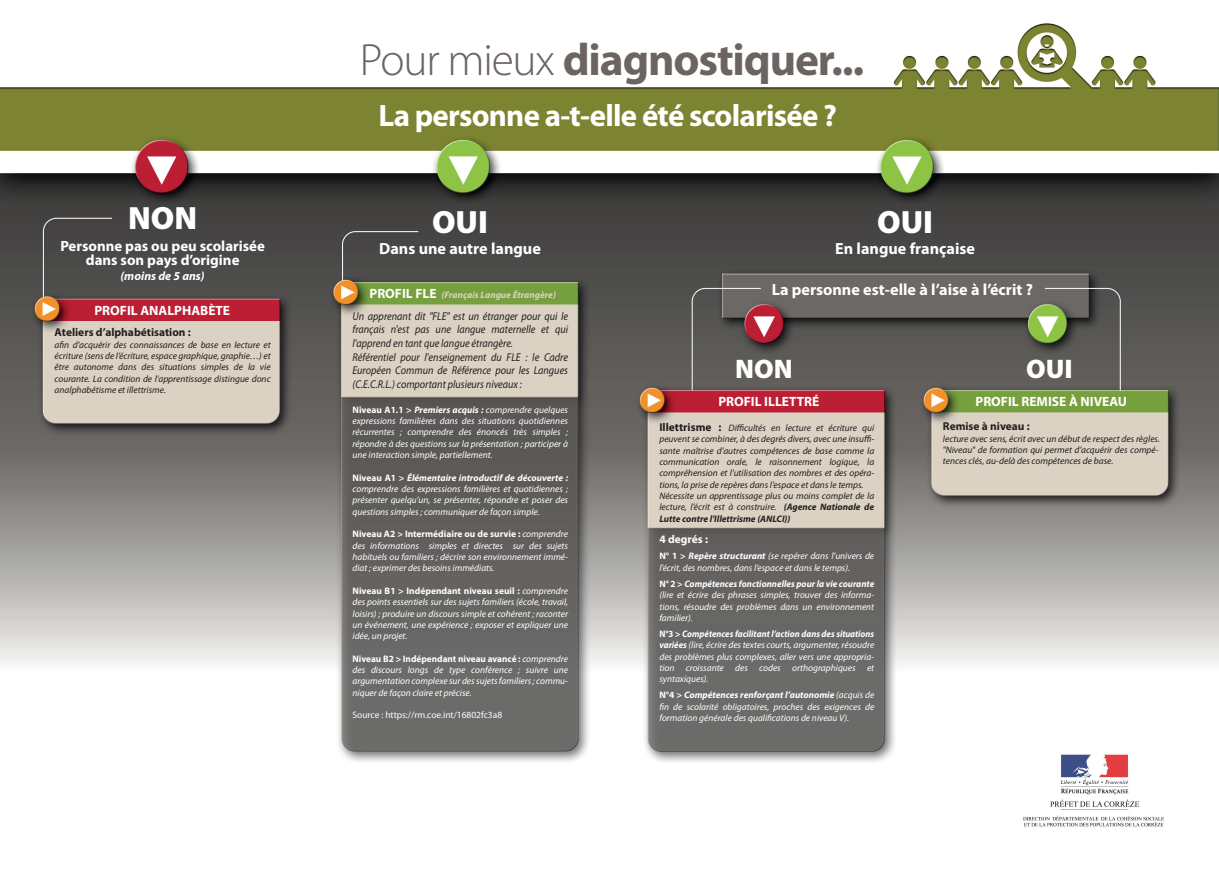
<style>
.page{position:relative;width:1219px;height:871px;background:#fff}
.page>*{position:absolute;margin:0;border:0;box-sizing:border-box;transform-origin:0 0}
.t1{font:700 45.4px "Myriad Pro";letter-spacing:-.025em;color:#6c6460}
.t2{font:900 32.3px "Myriad Pro";color:#fff}
.t3{font:700 31px "Myriad Pro";letter-spacing:-.025em;color:#fff}
.t4{font:900 26.9px "Myriad Pro";color:#fff}
.t5{font:700 16.2px "Myriad Pro";color:#fff}
.t6{font:700 14.8px/14.8px "Myriad Pro";color:#fff;text-align:center}
.t7{font:700 13.5px "Myriad Pro";color:#fff}
.t8{font:italic 700 12.1px "Myriad Pro";color:#fff}
.t9{font:700 11.4px "Myriad Pro";color:#231f20}
.t10{font:700 11.4px "Myriad Pro";color:#fff}
.t11{font:italic 11.3px/13.6px "Myriad Pro";color:#231f20;scale:.9 1}
.t12{font:italic 9.4px/11.3px "Myriad Pro";color:#fff;text-align:justify}
.t13{font:italic 9.4px/11.3px "Myriad Pro";color:#231f20}
.t14{font:9.4px "Myriad Pro";color:#fff}
.t15{font:italic 700 9.4px "Myriad Pro";color:#dad2c2}
.s1{font-weight:300}
.s2{font-style:normal;font-size:13.5px;color:#fff}
.s3{font-weight:700;font-style:normal}
.s4{font-weight:700}
.s5{font-weight:700;font-style:normal;font-size:11.4px}
</style>
<div class="page">
<img style="left:0;top:23px;width:1219px;height:804px">
<h2 class="t2" style="left:128px;top:200px;width:71px">NON</h2>
<h3 class="t6" style="left:60px;top:238px;width:206px">Personne pas ou peu scolarisée dans son pays d’origine</h3>
<p class="t8" style="left:121px;top:269px;width:86px">(moins de 5 ans)</p>
<h3 class="t7" style="left:94px;top:303px;width:137px">PROFIL ANALPHABÈTE</h3>
<p class="t9" style="left:55px;top:326px;width:138px">Ateliers d’alphabétisation :</p>
<p class="t13" style="left:55px;top:339px;width:218px;text-align:justify">afin d'acquérir des connaissances de base en lecture et écriture (sens de l’écriture, espace graphique, graphie…) et être autonome dans des situations simples de la vie courante. La condition de l’apprentissage distingue donc analphabétisme et illettrisme.</p>
<h1 class="t1" style="left:360px;top:34px;width:506px"><span class="s1">Pour mieux</span> diagnostiquer...</h1>
<h3 class="t3" style="left:378px;top:98px;width:460px">La personne a-t-elle été scolarisée ?</h3>
<h2 class="t2" style="left:432px;top:203px;width:57px">OUI</h2>
<h3 class="t5" style="left:379px;top:239px;width:163px">Dans une autre langue</h3>
<p class="t15" style="left:370px;top:289px;width:188px"><span class="s2">PROFIL FLE</span> (Français Langue Étrangère)</p>
<p class="t11" style="left:353px;top:309px;width:241px">Un apprenant dit "FLE" est un étranger pour qui le français n'est pas une langue maternelle et qui l'apprend en tant que langue étrangère.<br>Référentiel pour l'enseignement du FLE : le Cadre Européen Commun de Référence pour les Langues (C.E.C.R.L.) comportant plusieurs niveaux :</p>
<p class="t12" style="left:353px;top:404px;width:217px"><span class="s3">Niveau A1.1 &gt;</span> <span class="s4">Premiers acquis :</span> comprendre quelques expressions familières dans des situations quotidiennes récurrentes ; comprendre des énoncés très simples ; répondre à des questions sur la présentation ; participer à une interaction simple, partiellement.</p>
<p class="t12" style="left:353px;top:472px;width:217px"><span class="s3">Niveau A1 &gt;</span> <span class="s4">Élémentaire introductif de découverte : </span>comprendre des expressions familières et quotidiennes ; présenter quelqu’un, se présenter, répondre et poser des questions simples ; communiquer de façon simple.</p>
<p class="t12" style="left:353px;top:528px;width:217px"><span class="s3">Niveau A2 &gt; Intermédiaire ou de survie :</span> comprendre des informations simples et directes sur des sujets habituels ou familiers ; décrire son environnement immé&shy;diat ; exprimer des besoins immédiats.</p>
<p class="t12" style="left:353px;top:585px;width:217px"><span class="s3">Niveau B1 &gt; Indépendant niveau seuil :</span> comprendre des points essentiels sur des sujets familiers (école, travail, loisirs) ; produire un discours simple et cohérent ; raconter un événement, une expérience ; exposer et expliquer une idée, un projet.</p>
<p class="t12" style="left:353px;top:653px;width:217px"><span class="s3">Niveau B2 &gt; Indépendant niveau avancé :</span> comprendre des discours longs de type conférence ; suivre une argumentation complexe sur des sujets familiers ; commu&shy;niquer de façon claire et précise.</p>
<p class="t14" style="left:353px;top:710px;width:151px">Source : https://rm.coe.int/16802fc3a8</p>
<h2 class="t2" style="left:877px;top:203px;width:57px">OUI</h2>
<h3 class="t5" style="left:835px;top:239px;width:141px">En langue française</h3>
<h3 class="t5" style="left:772px;top:280px;width:263px">La personne est-elle à l’aise à l’écrit ?</h3>
<h3 class="t4" style="left:735px;top:353px;width:59px">NON</h3>
<h3 class="t4" style="left:1026px;top:353px;width:48px">OUI</h3>
<h3 class="t7" style="left:718px;top:394px;width:103px">PROFIL ILLETTRÉ</h3>
<p class="t13" style="left:659px;top:422px;width:216px"><span class="s5">Illettrisme :</span> Difficultés en lecture et écriture qui peuvent se combiner, à des degrés divers, avec une insuffi&shy;sante maîtrise d'autres compétences de base comme la communication orale, le raisonnement logique, la compréhension et l'utilisation des nombres et des opéra&shy;tions, la prise de repères dans l'espace et dans le temps.<br>Nécessite un apprentissage plus ou moins complet de la lecture, l’écrit est à construire. <span class="s4">(Agence Nationale de Lutte contre l'Illettrisme (ANLCI))</span></p>
<p class="t10" style="left:659px;top:533px;width:50px">4 degrés :</p>
<p class="t12" style="left:659px;top:550px;width:216px"><span class="s3">N° 1 &gt;</span> <span class="s4">Repère structurant</span> (se repérer dans l’univers de l’écrit, des nombres, dans l’espace et dans le temps).</p>
<p class="t12" style="left:659px;top:578px;width:216px"><span class="s3">N° 2 &gt;</span> <span class="s4">Compétences fonctionnelles pour la vie courante </span>(lire et écrire des phrases simples, trouver des informa&shy;tions, résoudre des problèmes dans un environnement familier).</p>
<p class="t12" style="left:659px;top:628px;width:216px"><span class="s3">N°3 &gt;</span> <span class="s4">Compétences facilitant l’action dans des situations variées</span> (lire, écrire des textes courts, argumenter, résoudre des problèmes plus complexes, aller vers une appropria&shy;tion croissante des codes orthographiques et syntaxiques).</p>
<p class="t12" style="left:659px;top:689px;width:216px"><span class="s3">N°4 &gt;</span> <span class="s4">Compétences renforçant l’autonomie</span> (acquis de fin de scolarité obligatoires, proches des exigences de formation générale des qualifications de niveau V).</p>
<h3 class="t7" style="left:975px;top:394px;width:153px">PROFIL REMISE À NIVEAU</h3>
<p class="t9" style="left:943px;top:420px;width:88px">Remise à niveau :</p>
<p class="t13" style="left:943px;top:433px;width:219px">lecture avec sens, écrit avec un début de respect des règles. "Niveau" de formation qui permet d’acquérir des compé&shy;tences clés, au-delà des compétences de base.</p>
</div>
